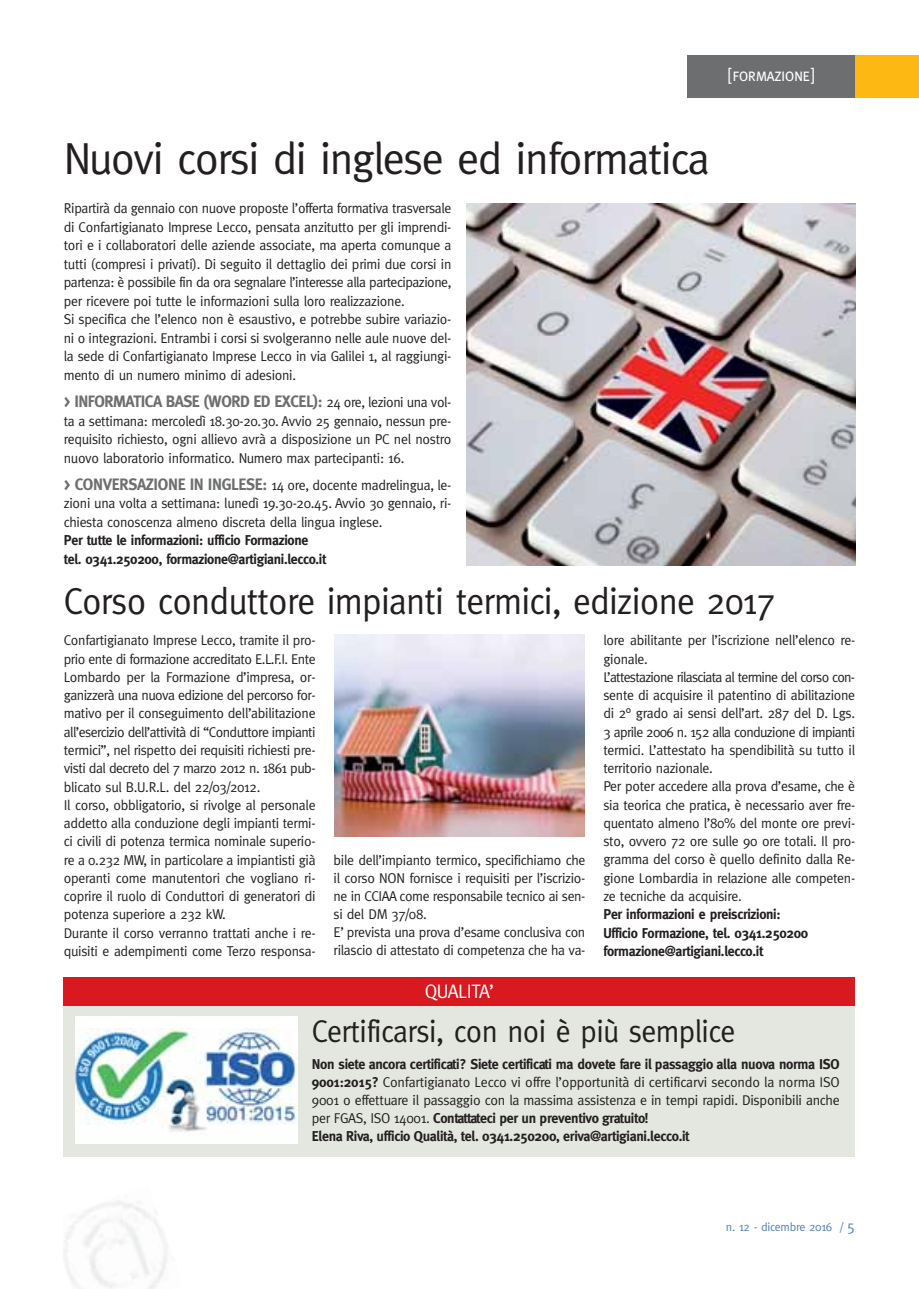
<style>
.page{position:relative;width:919px;height:1289px;background:#fff}
.page>*{position:absolute;margin:0;border:0;box-sizing:border-box;transform-origin:0 0}
.t1{font:45px "Meta";letter-spacing:-.03em;color:#231f20}
.t2{font:37.5px "Meta";letter-spacing:-.02em;color:#231f20;scale:.95 1}
.t3{font:31.5px "Meta";letter-spacing:-.02em;color:#231f20;scale:.95 1}
.t4{font:19.5px "Meta";letter-spacing:-.03em;color:#fff}
.t5{font:18px "Meta Caps";letter-spacing:-.03em;color:#fff}
.t6{font:700 16.5px "Meta";letter-spacing:-.035em;color:#6d6e70}
.t7{font:14.25px/18.3px "Meta";letter-spacing:-.02em;color:#231f20}
.t8{font:700 14.25px/18px "Meta";letter-spacing:-.02em;color:#231f20}
.t9{font:12px "Meta";letter-spacing:-.025em;color:#5183b8}
.s1{font-weight:400;font-size:14.25px;color:#231f20}
.s2{font-weight:700;font-size:16.5px;color:#6d6e70}
.s3{font-weight:400}
.s4{font-size:15px}
</style>
<div class="page">
<div style="left:687px;top:55px;width:168px;height:43px;background:#6d6e70"></div>
<div style="left:855px;top:55px;width:63px;height:43px;background:#fdb813"></div>
<div style="left:64px;top:986px;width:791px;height:171px;background:#e4e7e0"></div>
<div style="left:64px;top:977px;width:791px;height:28px;background:#d81920"></div>
<img style="left:467px;top:203px;width:388px;height:363px">
<div style="left:75px;top:1016px;width:223px;height:127px;background:#fff"></div>
<img style="left:75px;top:1028px;width:223px;height:104px">
<img style="left:334px;top:635px;width:251px;height:202px">
<p class="t5" style="left:728px;top:64px;width:88px">[formazione]</p>
<h1 class="t1" style="left:64px;top:141px;width:647px">Nuovi corsi di inglese ed informatica</h1>
<p class="t7" style="left:64px;top:200px;width:389px">Ripartirà da gennaio con nuove proposte l’offerta formativa trasversale di Confartigianato Imprese Lecco, pensata anzitutto per gli imprendi&shy;tori e i collaboratori delle aziende associate, ma aperta comunque a tutti (compresi i privati). Di seguito il dettaglio dei primi due corsi in partenza: è possibile fin da ora segnalare l’interesse alla partecipazione, per ricevere poi tutte le informazioni sulla loro realizzazione.<br>Si specifica che l’elenco non è esaustivo, e potrebbe subire variazio&shy;ni o integrazioni. Entrambi i corsi si svolgeranno nelle aule nuove del&shy;la sede di Confartigianato Imprese Lecco in via Galilei 1, al raggiungi&shy;mento di un numero minimo di adesioni.</p>
<p class="t6" style="left:64px;top:395px;width:389px">&gt; INFORMATICA BASE (WORD ED EXCEL): <span class="s1">24 ore, lezioni una vol-</span></p>
<p class="t7" style="left:64px;top:412px;width:389px;text-align:justify">ta a settimana: mercoledì 18.30-20.30. Avvio 25 gennaio, nessun pre&shy;requisito richiesto, ogni allievo avrà a disposizione un PC nel nostro nuovo laboratorio informatico. Numero max partecipanti: 16.</p>
<p class="t7" style="left:64px;top:476px;width:389px;text-align:justify"><span class="s2">&gt; CONVERSAZIONE IN INGLESE:</span> 14 ore, docente madrelingua, le&shy;zioni una volta a settimana: lunedì 19.30-20.45. Avvio 30 gennaio, ri&shy;chiesta conoscenza almeno discreta della lingua inglese.</p>
<p class="t8" style="left:64px;top:532px;width:264px;line-height:18.6px">Per tutte le informazioni: ufficio Formazione tel. 0341.250200, formazione@artigiani.lecco.it</p>
<h2 class="t2" style="left:64px;top:587px;width:750px">Corso conduttore impianti termici, edizione 2017</h2>
<p class="t7" style="left:64px;top:632px;width:253px">Confartigianato Imprese Lecco, tramite il pro&shy;prio ente di formazione accreditato E.L.F.I. Ente Lombardo per la Formazione d’impresa, or&shy;ganizzerà una nuova edizione del percorso for&shy;mativo per il conseguimento dell’abilitazione all’esercizio dell’attività di “Conduttore impianti termici”, nel rispetto dei requisiti richiesti pre&shy;visti dal decreto del 7 marzo 2012 n. 1861 pub&shy;blicato sul B.U.R.L. del 22/03/2012.<br>Il corso, obbligatorio, si rivolge al personale addetto alla conduzione degli impianti termi&shy;ci civili di potenza termica nominale superio&shy;re a 0.232 MW, in particolare a impiantisti già operanti come manutentori che vogliano ri&shy;coprire il ruolo di Conduttori di generatori di potenza superiore a 232 kW.<br>Durante il corso verranno trattati anche i re&shy;quisiti e adempimenti come Terzo responsa-</p>
<p class="t7" style="left:333px;top:852px;width:253px">bile dell’impianto termico, specifichiamo che il corso NON fornisce i requisiti per l’iscrizio&shy;ne in CCIAA come responsabile tecnico ai sen&shy;si del DM 37/08.<br>E’ prevista una prova d’esame conclusiva con rilascio di attestato di competenza che ha va-</p>
<h3 class="t4" style="left:425px;top:983px;width:71px">QUALITA’</h3>
<p class="t7" style="left:603px;top:632px;width:253px">lore abilitante per l’iscrizione nell’elenco re&shy;gionale.<br>L’attestazione rilasciata al termine del corso con&shy;sente di acquisire il patentino di abilitazione di 2° grado ai sensi dell’art. 287 del D. Lgs.<br>3 aprile 2006 n. 152 alla conduzione di impianti termici. L’attestato ha spendibilità su tutto il territorio nazionale.<br>Per poter accedere alla prova d’esame, che è sia teorica che pratica, è necessario aver fre&shy;quentato almeno l’80% del monte ore previ&shy;sto, ovvero 72 ore sulle 90 ore totali. Il pro&shy;gramma del corso è quello definito dalla Re&shy;gione Lombardia in relazione alle competen&shy;ze tecniche da acquisire.</p>
<p class="t8" style="left:603px;top:906px;width:206px">Per informazioni e preiscrizioni:<br>Ufficio Formazione, tel. 0341.250200 formazione@artigiani.lecco.it</p>
<h3 class="t3" style="left:312px;top:1018px;width:447px">Certificarsi, con noi è più semplice</h3>
<p class="t8" style="left:312px;top:1056px;width:529px">Non siete ancora certificati? Siete certificati ma dovete fare il passaggio alla nuova norma ISO 9001:2015? <span class="s3">Confartigianato Lecco vi offre l’opportunità di certificarvi secondo la norma ISO 9001 o effettuare il passaggio con la massima assistenza e in tempi rapidi. Disponibili anche per FGAS, ISO 14001.</span> Contattateci per un preventivo gratuito!<br>Elena Riva, ufficio Qualità, tel. 0341.250200, eriva@artigiani.lecco.it</p>
<p class="t9" style="left:726px;top:1221px;width:131px">n. 12 - dicembre 2016 / <span class="s4">5</span></p>
</div>
